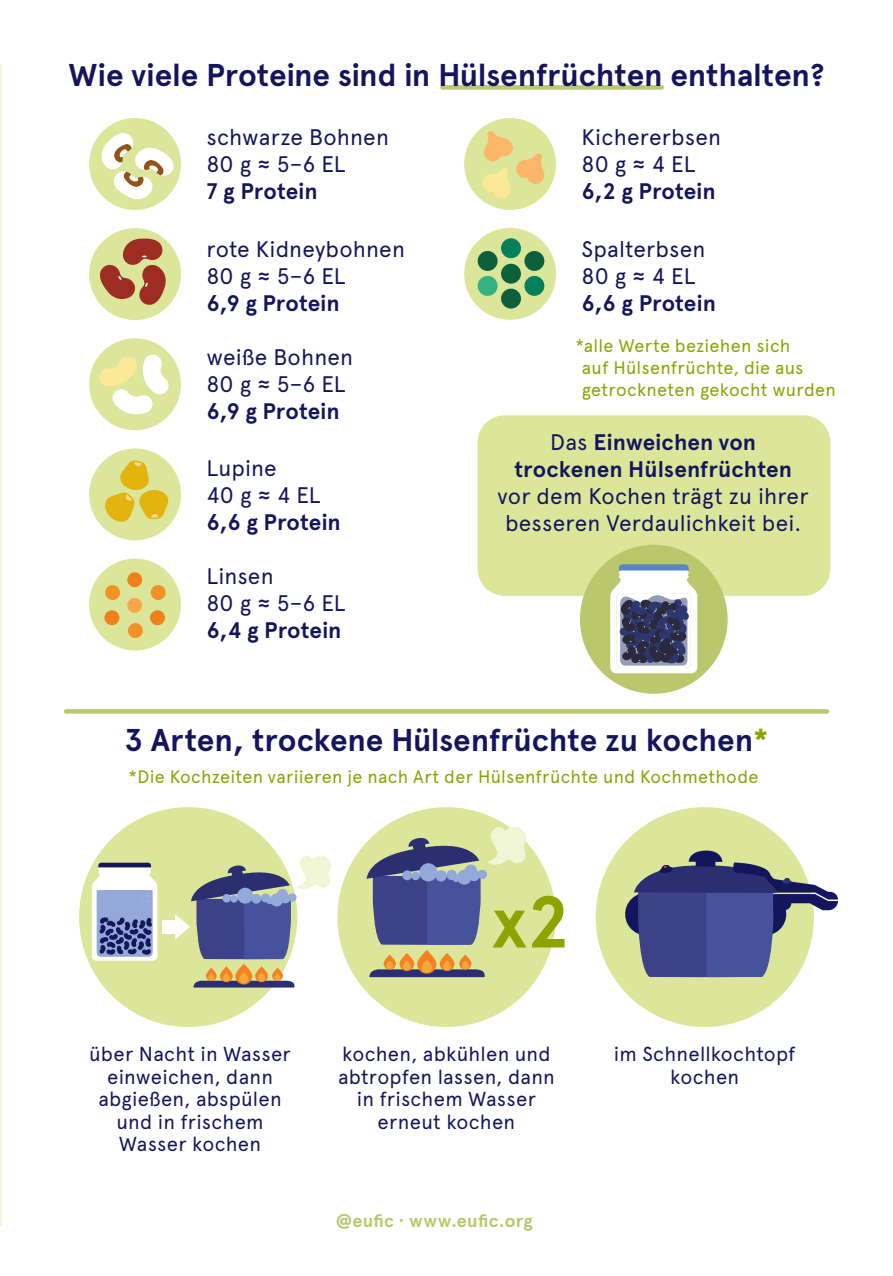
<style>
.page{position:relative;width:893px;height:1276px;background:#fff}
.page>*{position:absolute;margin:0;border:0;box-sizing:border-box;transform-origin:0 0}
.corps{font:700 73.12px "Apercu Pro";color:#8ca300}
.section_titles{font:700 31.5px "Apercu Pro";letter-spacing:-.005em;color:#14165d}
.corps-2{font:22.5px/27px "Apercu Pro";letter-spacing:.005em;color:#14165d;text-align:center}
.corps-3{font:700 22.5px "Apercu Pro";letter-spacing:.005em;color:#14165d}
.corps-4{font:20.25px/22.5px "Apercu Pro";letter-spacing:.01em;color:#14165d;text-align:center}
.corps-5{font:18px/21.6px "Apercu Pro";letter-spacing:.015em;color:#8ca300}
.t1{font:700 18px "Apercu Pro";letter-spacing:.02em;color:#bac76d}
.s1{font-weight:700}
.s2{color:#8ca300}
</style>
<div class="page">
<div style="left:442px;top:85px;width:220px;height:5px;background:#bac76d"></div>
<div style="left:478px;top:415px;width:352px;height:181px;background:#dbe69a;border-radius:27px"></div>
<svg style="left:66px;top:709px;width:761px;height:4px;background:#bcc973"></svg>
<hr style="left:0;top:66px;width:2px;height:1158px;background:#bac76d">
<div style="left:464px;top:118px;width:92px;height:92px;background:#dbe69a;border-radius:50%"></div>
<div style="left:464px;top:228px;width:92px;height:92px;background:#dbe69a;border-radius:50%"></div>
<div style="left:89px;top:118px;width:92px;height:92px;background:#dbe69a;border-radius:50%"></div>
<div style="left:89px;top:558px;width:92px;height:92px;background:#dbe69a;border-radius:50%"></div>
<div style="left:89px;top:228px;width:92px;height:92px;background:#dbe69a;border-radius:50%"></div>
<div style="left:89px;top:338px;width:92px;height:92px;background:#dbe69a;border-radius:50%"></div>
<div style="left:89px;top:448px;width:92px;height:92px;background:#dbe69a;border-radius:50%"></div>
<div style="left:580px;top:545px;width:148px;height:149px;background:#bac76d;border-radius:50%"></div>
<div style="left:79px;top:807px;width:218px;height:220px;background:#dbe69a;border-radius:50%"></div>
<div style="left:337px;top:807px;width:219px;height:220px;background:#dbe69a;border-radius:50%"></div>
<div style="left:596px;top:807px;width:218px;height:220px;background:#dbe69a;border-radius:50%"></div>
<svg style="left:101px;top:133px;width:73px;height:67px"></svg>
<svg style="left:99px;top:238px;width:67px;height:67px"></svg>
<svg style="left:99px;top:353px;width:71px;height:64px"></svg>
<svg style="left:103px;top:460px;width:65px;height:62px"></svg>
<div style="left:104px;top:610px;width:15px;height:15px;background:#f0801a;border-radius:50%"></div>
<div style="left:105px;top:585px;width:15px;height:15px;background:#f29126;border-radius:50%"></div>
<div style="left:127px;top:572px;width:15px;height:15px;background:#f0801a;border-radius:50%"></div>
<div style="left:150px;top:610px;width:15px;height:15px;background:#f0801a;border-radius:50%"></div>
<div style="left:127px;top:598px;width:15px;height:15px;background:#f9a64a;border-radius:50%"></div>
<div style="left:151px;top:585px;width:15px;height:15px;background:#f29126;border-radius:50%"></div>
<div style="left:128px;top:623px;width:15px;height:15px;background:#f29126;border-radius:50%"></div>
<svg style="left:482px;top:131px;width:63px;height:68px"></svg>
<div style="left:478px;top:276px;width:20px;height:20px;background:#36b082;border-radius:50%"></div>
<div style="left:478px;top:251px;width:20px;height:20px;background:#0e5f3c;border-radius:50%"></div>
<div style="left:524px;top:276px;width:20px;height:20px;background:#05805a;border-radius:50%"></div>
<div style="left:524px;top:251px;width:20px;height:20px;background:#0e5f3c;border-radius:50%"></div>
<div style="left:501px;top:238px;width:20px;height:20px;background:#05805a;border-radius:50%"></div>
<div style="left:501px;top:264px;width:20px;height:20px;background:#0e5f3c;border-radius:50%"></div>
<div style="left:501px;top:289px;width:20px;height:19px;background:#0e5f3c;border-radius:50%"></div>
<svg style="left:610px;top:564px;width:87px;height:109px;background:#989dac"></svg>
<svg style="left:206px;top:967px;width:11px;height:14px"></svg>
<svg style="left:272px;top:967px;width:11px;height:14px"></svg>
<svg style="left:193px;top:973px;width:102px;height:14px"></svg>
<svg style="left:220px;top:966px;width:13px;height:16px"></svg>
<div style="left:223px;top:973px;width:7px;height:8px;background:#f5a840;border-radius:50%"></div>
<svg style="left:255px;top:966px;width:13px;height:16px"></svg>
<div style="left:258px;top:973px;width:7px;height:8px;background:#f5a840;border-radius:50%"></div>
<svg style="left:235px;top:963px;width:17px;height:21px"></svg>
<div style="left:239px;top:972px;width:9px;height:11px;background:#f5a840;border-radius:5px"></div>
<div style="left:162px;top:919px;width:19px;height:14px;background:#fff"></div>
<svg style="left:175px;top:851px;width:156px;height:108px"></svg>
<svg style="left:92px;top:862px;width:65px;height:98px;background:#a1abc9"></svg>
<svg style="left:369px;top:969px;width:116px;height:8px"></svg>
<svg style="left:384px;top:954px;width:12px;height:15px"></svg>
<svg style="left:386px;top:960px;width:7px;height:9px"></svg>
<svg style="left:459px;top:954px;width:12px;height:15px"></svg>
<svg style="left:462px;top:960px;width:7px;height:9px"></svg>
<svg style="left:399px;top:953px;width:15px;height:18px"></svg>
<div style="left:403px;top:960px;width:8px;height:10px;background:#f5a840;border-radius:4px"></div>
<svg style="left:440px;top:953px;width:14px;height:18px"></svg>
<div style="left:443px;top:960px;width:8px;height:10px;background:#f5a840;border-radius:4px"></div>
<svg style="left:417px;top:950px;width:19px;height:23px"></svg>
<svg style="left:421px;top:959px;width:11px;height:13px"></svg>
<svg style="left:367px;top:821px;width:163px;height:123px"></svg>
<div style="left:446px;top:869px;width:11px;height:11px;background:#94a8d9;border-radius:50%"></div>
<div style="left:411px;top:871px;width:9px;height:9px;background:#94a8d9;border-radius:50%"></div>
<div style="left:402px;top:870px;width:10px;height:10px;background:#94a8d9;border-radius:50%"></div>
<div style="left:457px;top:869px;width:15px;height:15px;background:#94a8d9;border-radius:50%"></div>
<div style="left:465px;top:864px;width:12px;height:13px;background:#94a8d9;border-radius:50%"></div>
<div style="left:419px;top:863px;width:18px;height:18px;background:#94a8d9;border-radius:50%"></div>
<div style="left:435px;top:870px;width:12px;height:11px;background:#94a8d9;border-radius:50%"></div>
<div style="left:453px;top:875px;width:6px;height:7px;background:#94a8d9;border-radius:50%"></div>
<div style="left:468px;top:869px;width:12px;height:12px;background:#94a8d9;border-radius:50%"></div>
<div style="left:478px;top:869px;width:9px;height:10px;background:#94a8d9;border-radius:50%"></div>
<svg style="left:634px;top:850px;width:204px;height:127px"></svg>
<p class="section_titles" style="left:68px;top:51px;width:758px">Wie viele Proteine sind in Hülsenfrüchten enthalten?</p>
<p class="corps-2" style="left:206px;top:121px;width:184px">schwarze Bohnen</p>
<p class="corps-2" style="left:206px;top:148px;width:141px">80 g ≈ 5–6 EL</p>
<p class="corps-3" style="left:206px;top:174px;width:113px">7 g Protein</p>
<p class="corps-2" style="left:206px;top:233px;width:200px">rote Kidneybohnen</p>
<p class="corps-2" style="left:206px;top:260px;width:141px">80 g ≈ 5–6 EL</p>
<p class="corps-3" style="left:206px;top:286px;width:135px">6,9 g Protein</p>
<p class="corps-2" style="left:206px;top:341px;width:148px">weiße Bohnen</p>
<p class="corps-2" style="left:206px;top:368px;width:141px">80 g ≈ 5–6 EL</p>
<p class="corps-3" style="left:206px;top:394px;width:135px">6,9 g Protein</p>
<p class="corps-2" style="left:206px;top:452px;width:72px">Lupine</p>
<p class="corps-2" style="left:206px;top:479px;width:116px">40 g ≈ 4 EL</p>
<p class="corps-3" style="left:206px;top:505px;width:136px">6,6 g Protein</p>
<p class="corps-2" style="left:206px;top:560px;width:69px">Linsen</p>
<p class="corps-2" style="left:206px;top:587px;width:141px">80 g ≈ 5–6 EL</p>
<p class="corps-3" style="left:206px;top:613px;width:136px">6,4 g Protein</p>
<p class="corps-2" style="left:582px;top:121px;width:141px">Kichererbsen</p>
<p class="corps-2" style="left:582px;top:148px;width:115px">80 g ≈ 4 EL</p>
<p class="corps-3" style="left:582px;top:174px;width:136px">6,2 g Protein</p>
<p class="corps-2" style="left:582px;top:233px;width:125px">Spalterbsen</p>
<p class="corps-2" style="left:582px;top:260px;width:115px">80 g ≈ 4 EL</p>
<p class="corps-3" style="left:582px;top:286px;width:136px">6,6 g Protein</p>
<p class="corps-5" style="left:582px;top:334px;width:256px;text-indent:-6px">*alle Werte beziehen sich<br>auf Hülsenfrüchte, die aus getrockneten gekocht wurden</p>
<p class="corps-2" style="left:498px;top:427px;width:313px">Das <span class="s1">Einweichen von trockenen Hülsenfrüchten </span>vor dem Kochen trägt zu ihrer besseren Verdaulichkeit bei.</p>
<p class="section_titles" style="left:124px;top:716px;width:646px">3 Arten, trockene Hülsenfrüchte zu kochen<span class="s2">*</span></p>
<p class="corps-5" style="left:129px;top:764px;width:631px">*Die Kochzeiten variieren je nach Art der Hülsenfrüchte und Kochmethode</p>
<p class="corps" style="left:492px;top:866px;width:79px">x2</p>
<p class="corps-4" style="left:89px;top:1041px;width:203px">über Nacht in Wasser einweichen, dann abgießen, abspülen und in frischem<br>Wasser kochen</p>
<p class="corps-4" style="left:338px;top:1041px;width:218px">kochen, abkühlen und abtropfen lassen, dann in frischem Wasser erneut kochen</p>
<p class="corps-4" style="left:614px;top:1041px;width:183px">im Schnellkochtopf kochen</p>
<p class="t1" style="left:336px;top:1207px;width:198px">@eufic · www.eufic.org</p>
</div>
